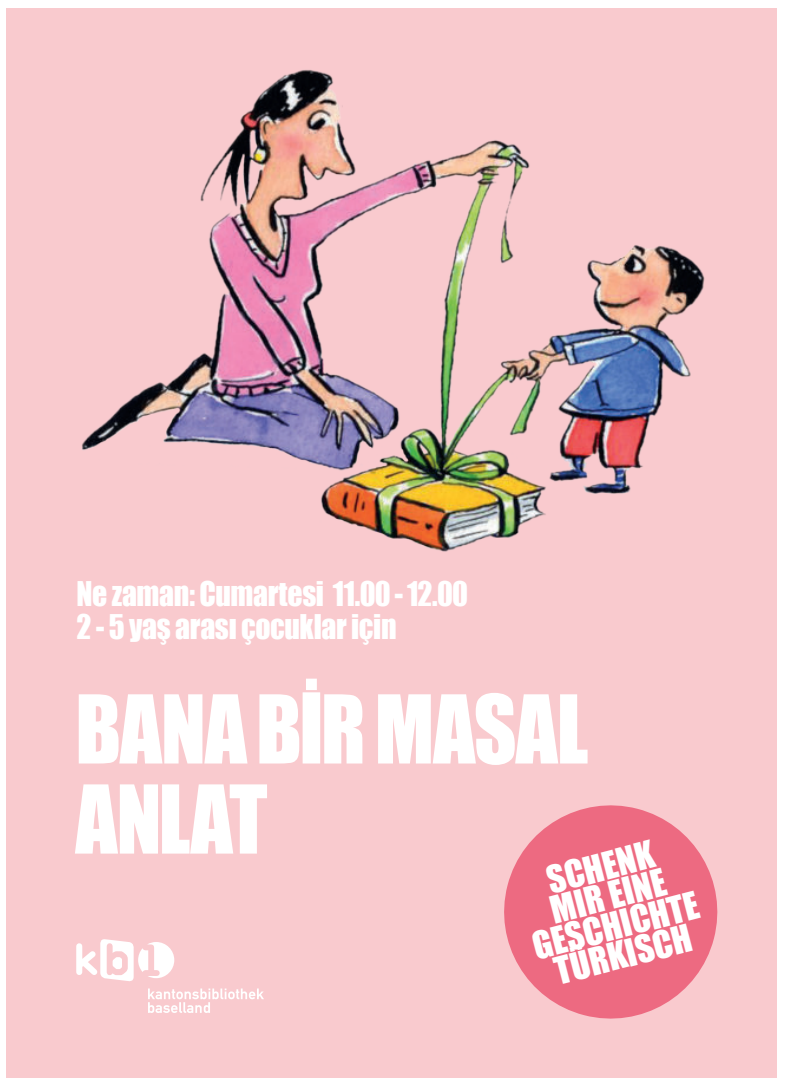
<style>
.page{position:relative;width:787px;height:1092px;background:#fff}
.page>*{position:absolute;margin:0;border:0;box-sizing:border-box;transform-origin:0 0}
.t1{font:87.5px/90px "Impact";letter-spacing:-.015em;color:#fff;scale:.95 1}
.t2{font:35px/30px "Impact";color:#fff;text-align:center}
.t3{font:31.25px/32.5px "Impact";letter-spacing:-.01em;color:#fff;scale:.95 1}
.s1{font-size:90px}
</style>
<div class="page">
<div style="left:6px;top:8px;width:770px;height:1069px;background:#f9cace"></div>
<img style="left:81px;top:70px;width:624px;height:482px">
<svg style="left:504px;top:805px;width:214px;height:214px;fill:#ed6a81"></svg>
<svg style="left:148px;top:988px;width:116px;height:24px"></svg>
<svg style="left:76px;top:939px;width:98px;height:42px"></svg>
<p class="t3" style="left:77px;top:579px;width:414px">Ne zaman: Cumartesi 11.00 - 12.00<br>2 - 5 yaş arası çocuklar için</p>
<h1 class="t1" style="left:75px;top:688px;width:541px">BANA B<span class="s1">İ</span>R MASAL<br>ANLAT</h1>
<p class="t2" style="left:515px;top:874px;width:172px;rotate:-14deg">SCHENK<br>MIR EINE<br>GESCHICHTE<br>TÜRKISCH</p>
</div>
